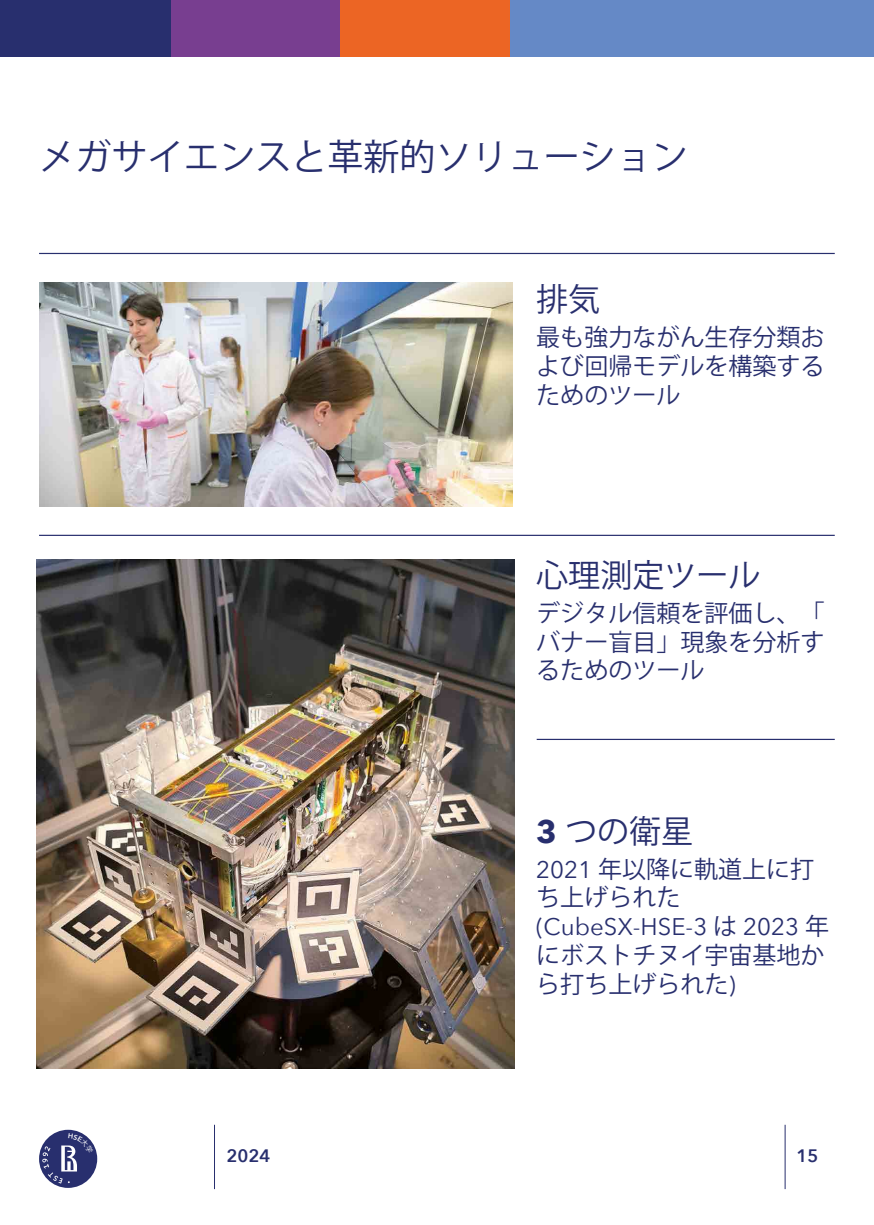
<style>
.page{position:relative;width:874px;height:1225px;background:#fff}
.page>*{position:absolute;margin:0;border:0;box-sizing:border-box;transform-origin:0 0}
.t1{font:36px "Koz Go Pr 6 N";color:#282f6e}
.t2{font:32px "Koz Go Pr 6 N";color:#282f6e}
.t3{font:24px/28.8px "Koz Go Pr 6 N";color:#282f6e;text-align:justify}
.t4{font:24px "Avenir Next";color:#282f6e}
.t5{font:600 18px "Avenir Next";color:#282f6e}
.s1{font-family:"Avenir Next";font-weight:700}
.s2{font-family:"Avenir Next"}
.s3{font-family:"Koz Go Pr 6 N"}
</style>
<div class="page">
<hr style="left:784px;top:1124px;width:1px;height:65px;background:#282f6e">
<hr style="left:214px;top:1124px;width:1px;height:65px;background:#282f6e">
<hr style="left:39px;top:253px;width:795px;height:1px;background:#282f6e">
<hr style="left:39px;top:535px;width:795px;height:1px;background:#282f6e">
<hr style="left:536px;top:739px;width:298px;height:1px;background:#282f6e">
<img style="left:39px;top:282px;width:473px;height:224px">
<img style="left:36px;top:560px;width:478px;height:508px">
<div style="left:339px;top:0;width:171px;height:57px;background:#ec6524"></div>
<div style="left:169px;top:0;width:170px;height:57px;background:#783e90"></div>
<div style="left:0;top:0;width:170px;height:57px;background:#282f6e"></div>
<div style="left:510px;top:0;width:363px;height:57px;background:#6589c6"></div>
<svg style="left:39px;top:1129px;width:58px;height:58px"></svg>
<svg style="left:42px;top:1133px;width:52px;height:50px;background:#53588b"></svg>
<h1 class="t1" style="left:39px;top:137px;width:650px">メガサイエンスと革新的ソリューション</h1>
<h2 class="t2" style="left:536px;top:281px;width:65px">排気</h2>
<p class="t3" style="left:536px;top:323px;width:289px">最も強力ながん生存分類および回帰モデルを構築するためのツール</p>
<h2 class="t2" style="left:536px;top:557px;width:225px">心理測定ツール</h2>
<p class="t3" style="left:536px;top:599px;width:289px">デジタル信頼を評価し、「バナー盲目」現象を分析するためのツール</p>
<h2 class="t2" style="left:536px;top:813px;width:158px"><span class="s1">3</span> つの衛星</h2>
<p class="t3" style="left:536px;top:855px;width:279px"><span class="s2">2021</span> 年以降に軌道上に打ち上げられた</p>
<p class="t4" style="left:536px;top:906px;width:294px">(CubeSX-HSE-3 <span class="s3">は</span> 2023 <span class="s3">年</span></p>
<p class="t3" style="left:536px;top:941px;width:289px">にボストチヌイ宇宙基地から打ち上げられた<span class="s2">)</span></p>
<p class="t5" style="left:226px;top:1140px;width:45px">2024</p>
<p class="t5" style="left:796px;top:1140px;width:23px">15</p>
</div>
